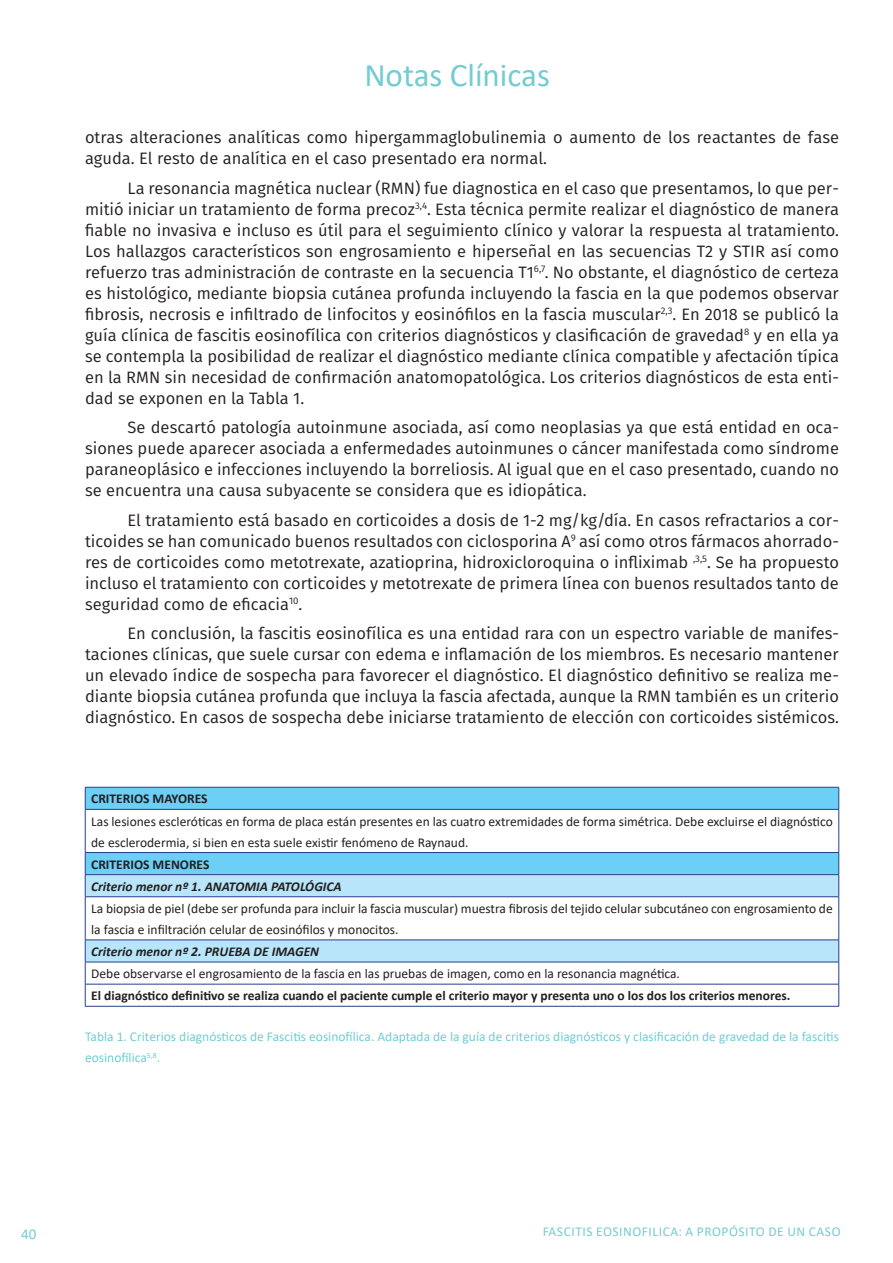
<style>
.page{position:relative;width:893px;height:1263px;background:#fff}
.page>*{position:absolute;margin:0;border:0;box-sizing:border-box;transform-origin:0 0}
.t1{font:33px "Calibri";color:#73ccd3}
.Texto{font:16.5px/21px "Fira Sans";color:#231f20;text-align:justify}
.t2{font:15px "Calibri";color:#73ccd3}
.Pie_de_imagen{font:13.5px/21px "Calibri";color:#231f20}
.Pie_de_imagen-2{font:13.5px/21px "Calibri";color:#73ccd3}
.Pie_de_imagen-3{font:700 13.5px "Calibri";color:#231f20}
.Pie_de_imagen-4{font:italic 700 13.5px "Calibri";color:#231f20}
.Pie_de_imagen-5{font:13.5px "Calibri";letter-spacing:.04em;color:#73ccd3}
</style>
<div class="page">
<svg style="left:86px;top:788px;width:752px;height:86px"></svg>
<svg style="left:86px;top:875px;width:752px;height:87px;fill:#b9e5fa"></svg>
<hr style="left:85px;top:787px;width:754px;height:1px;background:#253f8e">
<svg style="left:85px;top:787px;width:1px;height:22px"></svg>
<svg style="left:838px;top:787px;width:1px;height:22px"></svg>
<hr style="left:85px;top:809px;width:754px;height:1px;background:#253f8e">
<hr style="left:85px;top:809px;width:1px;height:43px;background:#253f8e">
<hr style="left:838px;top:809px;width:1px;height:43px;background:#253f8e">
<hr style="left:85px;top:852px;width:754px;height:1px;background:#253f8e">
<hr style="left:85px;top:874px;width:754px;height:1px;background:#253f8e">
<svg style="left:85px;top:853px;width:1px;height:43px"></svg>
<svg style="left:838px;top:853px;width:1px;height:43px"></svg>
<hr style="left:85px;top:896px;width:754px;height:1px;background:#253f8e">
<hr style="left:85px;top:897px;width:1px;height:43px;background:#253f8e">
<hr style="left:838px;top:897px;width:1px;height:43px;background:#253f8e">
<hr style="left:85px;top:940px;width:754px;height:1px;background:#253f8e">
<hr style="left:85px;top:962px;width:754px;height:1px;background:#253f8e">
<hr style="left:85px;top:984px;width:754px;height:1px;background:#253f8e">
<svg style="left:85px;top:940px;width:1px;height:66px"></svg>
<svg style="left:838px;top:940px;width:1px;height:66px"></svg>
<hr style="left:85px;top:1006px;width:754px;height:1px;background:#253f8e">
<h1 class="t1" style="left:364px;top:53px;width:187px">Notas Clínicas</h1>
<p class="Texto" style="left:85px;top:126px;width:755px">otras alteraciones analíticas como hipergammaglobulinemia o aumento de los reactantes de fase aguda. El resto de analítica en el caso presentado era normal.</p>
<p class="Texto" style="left:85px;top:177px;width:755px;text-indent:43px">La resonancia magnética nuclear (RMN) fue diagnostica en el caso que presentamos, lo que per&shy;mitió iniciar un tratamiento de forma precoz<sup>3,4</sup>. Esta técnica permite realizar el diagnóstico de manera fiable no invasiva e incluso es útil para el seguimiento clínico y valorar la respuesta al tratamiento.<br>Los hallazgos característicos son engrosamiento e hiperseñal en las secuencias T2 y STIR así como refuerzo tras administración de contraste en la secuencia T1<sup>6,7</sup>. No obstante, el diagnóstico de certeza es histológico, mediante biopsia cutánea profunda incluyendo la fascia en la que podemos observar fibrosis, necrosis e infiltrado de linfocitos y eosinófilos en la fascia muscular<sup>2,3</sup>. En 2018 se publicó la guía clínica de fascitis eosinofílica con criterios diagnósticos y clasificación de gravedad<sup>8</sup> y en ella ya se contempla la posibilidad de realizar el diagnóstico mediante clínica compatible y afectación típica en la RMN sin necesidad de confirmación anatomopatológica. Los criterios diagnósticos de esta enti&shy;dad se exponen en la Tabla 1.</p>
<p class="Texto" style="left:85px;top:416px;width:755px;text-indent:43px">Se descartó patología autoinmune asociada, así como neoplasias ya que está entidad en oca&shy;siones puede aparecer asociada a enfermedades autoinmunes o cáncer manifestada como síndrome paraneoplásico e infecciones incluyendo la borreliosis. Al igual que en el caso presentado, cuando no se encuentra una causa subyacente se considera que es idiopática.</p>
<p class="Texto" style="left:85px;top:509px;width:755px;text-indent:43px">El tratamiento está basado en corticoides a dosis de 1-2 mg/kg/día. En casos refractarios a cor&shy;ticoides se han comunicado buenos resultados con ciclosporina A<sup>9</sup> así como otros fármacos ahorrado&shy;res de corticoides como metotrexate, azatioprina, hidroxicloroquina o infliximab <sup>,3,5</sup>. Se ha propuesto incluso el tratamiento con corticoides y metotrexate de primera línea con buenos resultados tanto de seguridad como de eficacia<sup>10</sup>.</p>
<p class="Texto" style="left:85px;top:622px;width:755px;text-indent:43px">En conclusión, la fascitis eosinofílica es una entidad rara con un espectro variable de manifes&shy;taciones clínicas, que suele cursar con edema e inflamación de los miembros. Es necesario mantener un elevado índice de sospecha para favorecer el diagnóstico. El diagnóstico definitivo se realiza me&shy;diante biopsia cutánea profunda que incluya la fascia afectada, aunque la RMN también es un criterio diagnóstico. En casos de sospecha debe iniciarse tratamiento de elección con corticoides sistémicos.</p>
<p class="Pie_de_imagen-3" style="left:91px;top:789px;width:118px">CRITERIOS MAYORES</p>
<p class="Pie_de_imagen" style="left:91px;top:810px;width:743px">Las lesiones escleróticas en forma de placa están presentes en las cuatro extremidades de forma simétrica. Debe excluirse el diagnóstico de esclerodermia, si bien en esta suele existir fenómeno de Raynaud.</p>
<p class="Pie_de_imagen-3" style="left:91px;top:854px;width:120px">CRITERIOS MENORES</p>
<p class="Pie_de_imagen-4" style="left:91px;top:877px;width:252px">Criterio menor nº 1. ANATOMIA PATOLÓGICA</p>
<p class="Pie_de_imagen" style="left:91px;top:897px;width:743px">La biopsia de piel (debe ser profunda para incluir la fascia muscular) muestra fibrosis del tejido celular subcutáneo con engrosamiento de la fascia e infiltración celular de eosinófilos y monocitos.</p>
<p class="Pie_de_imagen-4" style="left:91px;top:942px;width:229px">Criterio menor nº 2. PRUEBA DE IMAGEN</p>
<p class="Pie_de_imagen" style="left:91px;top:963px;width:590px">Debe observarse el engrosamiento de la fascia en las pruebas de imagen, como en la resonancia magnética.</p>
<p class="Pie_de_imagen-3" style="left:91px;top:986px;width:701px">El diagnóstico definitivo se realiza cuando el paciente cumple el criterio mayor y presenta uno o los dos los criterios menores.</p>
<p class="Pie_de_imagen-2" style="left:85px;top:1026px;width:755px">Tabla 1. Criterios diagnósticos de Fascitis eosinofílica. Adaptada de la guía de criterios diagnósticos y clasificación de gravedad de la fascitis eosinofílica<sup>5,8</sup>.</p>
<p class="t2" style="left:21px;top:1223px;width:17px">40</p>
<p class="Pie_de_imagen-5" style="left:543px;top:1222px;width:299px">FASCITIS EOSINOFILICA: A PROPÓSITO DE UN CASO</p>
</div>
